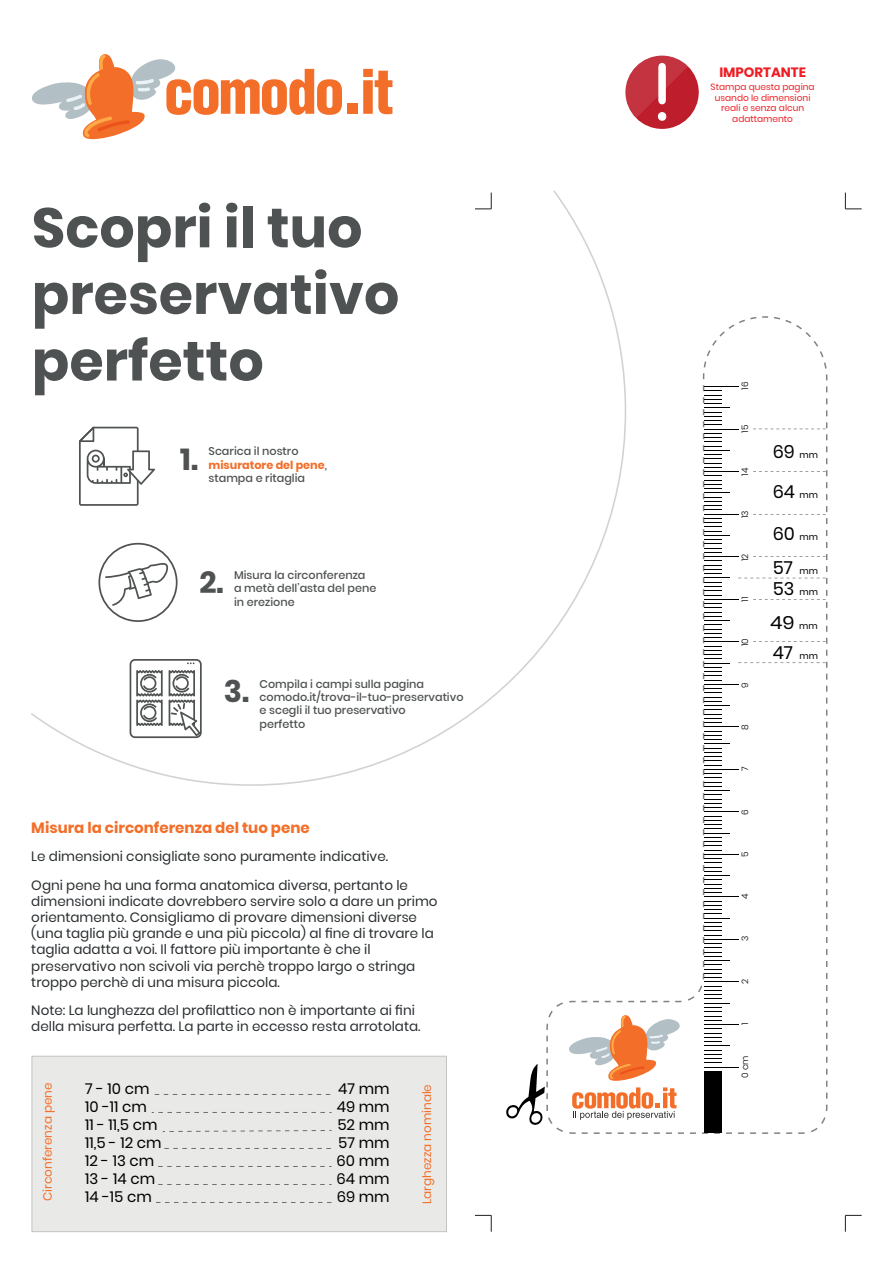
<style>
.page{position:relative;width:893px;height:1263px;background:#fff}
.page>*{position:absolute;margin:0;border:0;box-sizing:border-box;transform-origin:0 0}
.t1{font:700 55.5px/66.6px "Poppins";color:#4f5252}
.t2{font:700 30.3px "Poppins";color:#4f5252}
.t3{font:18px/34.3px "Poppins";color:#000001}
.t4{font:15px/18px "Poppins";color:#000001}
.t5{font:700 15px "Poppins";color:#f36e29}
.t6{font:13.5px/16.2px "Poppins";color:#292d2f}
.t7{font:700 13.5px "Poppins";color:#ee1d23}
.t8{font:12px "Poppins";color:#f36e29}
.t9{font:500 11.25px/13.5px "Poppins";color:#4f5252}
.t10{font:9px/10.8px "Poppins";color:#ee1d23;text-align:center}
.t11{font:300 9px "Poppins";color:#000001}
.s1{font-weight:700;color:#f26e29}
.s2{font-size:9px}
</style>
<div class="page">
<div style="left:32px;top:1056px;width:415px;height:176px;background:#e9eae7;border:1px solid #c2c3c3"></div>
<svg style="left:32px;top:54px;width:310px;height:86px"></svg>
<div style="left:347px;top:104px;width:10px;height:10px;background:#f36e29"></div>
<svg style="left:363px;top:69px;width:29px;height:45px"></svg>
<div style="left:625px;top:56px;width:74px;height:73px;background:#be1d2c;border-radius:50%"></div>
<svg style="left:625px;top:56px;width:63px;height:65px"></svg>
<svg style="left:701px;top:316px;width:126px;height:818px"></svg>
<svg style="left:703px;top:901px;width:27px;height:77px"></svg>
<svg style="left:703px;top:517px;width:27px;height:378px"></svg>
<svg style="left:703px;top:433px;width:27px;height:78px"></svg>
<svg style="left:703px;top:385px;width:27px;height:42px"></svg>
<hr style="left:704px;top:429px;width:34px;height:1px;background:#000001">
<hr style="left:704px;top:386px;width:34px;height:1px;background:#000001">
<hr style="left:704px;top:1067px;width:34px;height:1px;background:#000001">
<hr style="left:704px;top:1024px;width:34px;height:1px;background:#000001">
<hr style="left:704px;top:981px;width:34px;height:1px;background:#000001">
<hr style="left:704px;top:939px;width:34px;height:1px;background:#000001">
<hr style="left:704px;top:896px;width:34px;height:1px;background:#000001">
<hr style="left:704px;top:854px;width:34px;height:1px;background:#000001">
<hr style="left:704px;top:811px;width:34px;height:1px;background:#000001">
<hr style="left:704px;top:769px;width:34px;height:1px;background:#000001">
<hr style="left:704px;top:726px;width:34px;height:1px;background:#000001">
<hr style="left:704px;top:684px;width:34px;height:1px;background:#000001">
<hr style="left:704px;top:599px;width:34px;height:1px;background:#000001">
<hr style="left:704px;top:556px;width:34px;height:1px;background:#000001">
<hr style="left:704px;top:514px;width:34px;height:1px;background:#000001">
<hr style="left:704px;top:471px;width:34px;height:1px;background:#000001">
<hr style="left:704px;top:641px;width:34px;height:1px;background:#000001">
<svg style="left:753px;top:470px;width:74px;height:6px"></svg>
<svg style="left:753px;top:422px;width:74px;height:18px"></svg>
<svg style="left:753px;top:506px;width:74px;height:18px"></svg>
<svg style="left:753px;top:554px;width:74px;height:6px"></svg>
<svg style="left:753px;top:590px;width:74px;height:18px"></svg>
<svg style="left:753px;top:638px;width:74px;height:6px"></svg>
<svg style="left:738px;top:662px;width:89px;height:6px"></svg>
<svg style="left:738px;top:578px;width:89px;height:6px"></svg>
<svg style="left:506px;top:986px;width:226px;height:148px"></svg>
<svg style="left:475px;top:1215px;width:17px;height:17px"></svg>
<svg style="left:845px;top:1215px;width:17px;height:17px"></svg>
<svg style="left:845px;top:193px;width:17px;height:16px"></svg>
<svg style="left:31px;top:190px;width:596px;height:596px"></svg>
<svg style="left:155px;top:1094px;width:176px;height:1px"></svg>
<svg style="left:152px;top:1112px;width:180px;height:1px"></svg>
<svg style="left:163px;top:1130px;width:169px;height:2px"></svg>
<svg style="left:164px;top:1148px;width:167px;height:1px"></svg>
<svg style="left:158px;top:1166px;width:174px;height:1px"></svg>
<svg style="left:158px;top:1184px;width:174px;height:1px"></svg>
<svg style="left:156px;top:1202px;width:176px;height:1px"></svg>
<h1 class="t1" style="left:32px;top:195px;width:369px">Scopri il tuo preservativo perfetto</h1>
<h2 class="t2" style="left:180px;top:442px;width:19px">1.</h2>
<p class="t9" style="left:209px;top:445px;width:120px">Scarica il nostro <span class="s1">misuratore del pene</span>, stampa e ritaglia</p>
<h2 class="t2" style="left:199px;top:565px;width:26px">2.</h2>
<p class="t9" style="left:234px;top:568px;width:144px">Misura la circonferenza<br>a metà dell’asta del pene in erezione</p>
<h2 class="t2" style="left:224px;top:674px;width:27px">3.</h2>
<p class="t9" style="left:260px;top:677px;width:205px">Compila i campi sulla pagina comodo.it/trova-il-tuo-preservativo e scegli il tuo preservativo<br>perfetto</p>
<p class="t5" style="left:31px;top:819px;width:280px">Misura la circonferenza del tuo pene</p>
<p class="t6" style="left:31px;top:843px;width:378px;line-height:28.2px">Le dimensioni consigliate sono puramente indicative.<br>Ogni pene ha una forma anatomica diversa, pertanto le</p>
<p class="t6" style="left:31px;top:893px;width:408px">dimensioni indicate dovrebbero servire solo a dare un primo orientamento. Consigliamo di provare dimensioni diverse (una taglia più grande e una più piccola) al fine di trovare la taglia adatta a voi. Il fattore più importante è che il preservativo non scivoli via perchè troppo largo o stringa troppo perchè di una misura piccola.</p>
<p class="t6" style="left:31px;top:1002px;width:391px">Note: La lunghezza del profilattico non è importante ai fini della misura perfetta. La parte in eccesso resta arrotolata.</p>
<p class="t8" style="left:41px;top:1201px;width:120px;rotate:-90deg">Circonferenza pene</p>
<p class="t8" style="left:420px;top:1204px;width:121px;rotate:-90deg">Larghezza nominale</p>
<p class="t4" style="left:85px;top:1080px;width:78px">7 - 10 cm<br>10 -11 cm<br>11 - 11,5 cm<br>11,5 - 12 cm<br>12 - 13 cm<br>13 - 14 cm<br>14 -15 cm</p>
<p class="t4" style="left:336px;top:1080px;width:55px;text-align:justify">47 mm 49 mm 52 mm 57 mm 60 mm 64 mm 69 mm</p>
<p class="t7" style="left:719px;top:65px;width:88px">IMPORTANTE</p>
<p class="t10" style="left:711px;top:81px;width:106px">Stampa questa pagina usando le dimensioni reali e senza alcun adattamento</p>
<p class="t11" style="left:740px;top:389px;width:9px;rotate:-90deg">16</p>
<p class="t11" style="left:740px;top:433px;width:9px;rotate:-90deg">15</p>
<p class="t11" style="left:740px;top:476px;width:9px;rotate:-90deg">14</p>
<p class="t11" style="left:740px;top:518px;width:9px;rotate:-90deg">13</p>
<p class="t11" style="left:740px;top:561px;width:9px;rotate:-90deg">12</p>
<p class="t11" style="left:740px;top:601px;width:6px;rotate:-90deg">11</p>
<p class="t11" style="left:740px;top:646px;width:9px;rotate:-90deg">10</p>
<p class="t11" style="left:740px;top:688px;width:7px;rotate:-90deg">9</p>
<p class="t11" style="left:740px;top:730px;width:7px;rotate:-90deg">8</p>
<p class="t11" style="left:740px;top:771px;width:6px;rotate:-90deg">7</p>
<p class="t11" style="left:740px;top:815px;width:7px;rotate:-90deg">6</p>
<p class="t11" style="left:740px;top:857px;width:7px;rotate:-90deg">5</p>
<p class="t11" style="left:740px;top:899px;width:7px;rotate:-90deg">4</p>
<p class="t11" style="left:740px;top:941px;width:7px;rotate:-90deg">3</p>
<p class="t11" style="left:740px;top:983px;width:7px;rotate:-90deg">2</p>
<p class="t11" style="left:740px;top:1025px;width:4px;rotate:-90deg">1</p>
<p class="t11" style="left:740px;top:1078px;width:24px;rotate:-90deg">0 cm</p>
<h3 class="t3" style="left:773px;top:434px;width:47px">69 <span class="s2">mm</span></h3>
<h3 class="t3" style="left:773px;top:474px;width:47px">64 <span class="s2">mm</span></h3>
<h3 class="t3" style="left:773px;top:516px;width:47px">60 <span class="s2">mm<br></span>57 <span class="s2">mm</span></h3>
<h3 class="t3" style="left:770px;top:572px;width:49px;line-height:33.3px">53 <span class="s2">mm<br></span>49 <span class="s2">mm</span></h3>
<h3 class="t3" style="left:773px;top:635px;width:47px">47 <span class="s2">mm</span></h3>
</div>
